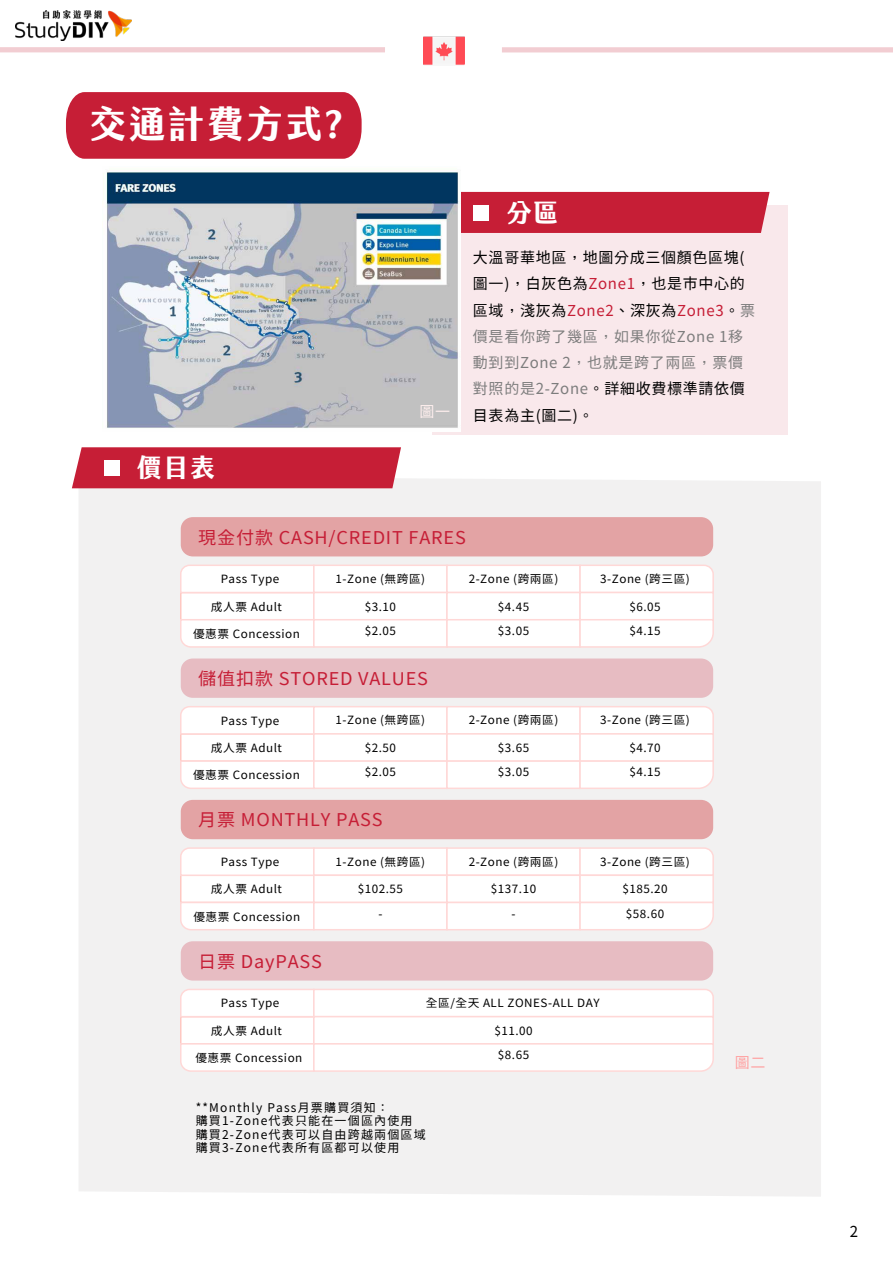
<style>
.page{position:relative;width:893px;height:1263px;background:#fff}
.page>*{position:absolute;margin:0;border:0;box-sizing:border-box;transform-origin:0 0}
.t1{font:700 37.5px "jf jinxuan Extra";letter-spacing:.045em;color:#fff}
.t2{font:700 25.5px "jf jinxuan Extra";color:#fff}
.t3{font:17.55px "Taipei Sans TC Beta";letter-spacing:.045em;color:#c61e36}
.t4{font:15px/26.2px "Taipei Sans TC Beta";letter-spacing:.045em;color:#000}
.t5{font:15px "Taipei Sans TC Beta";color:#ffa1a1}
.t6{font:15px "Taipei Sans TC Beta";color:#ffefee}
.t7{font:12px/13.5px "Taipei Sans TC Beta";letter-spacing:.1em;color:#000}
.t8{font:11.32px/24.5px "Taipei Sans TC Beta";letter-spacing:.045em;color:#000;text-align:center}
.s1{color:#c61e36}
.s2{color:#7d7d7d}
</style>
<div class="page">
<div style="left:0;top:47px;width:385px;height:5px;background:#f2cdd2"></div>
<div style="left:502px;top:47px;width:391px;height:5px;background:#f2cdd2"></div>
<img style="left:423px;top:36px;width:42px;height:29px">
<div style="left:432px;top:205px;width:355px;height:230px;background:#f9e8eb"></div>
<div style="left:461px;top:192px;width:308px;height:41px;background:#c61e36"></div>
<div style="left:473px;top:205px;width:15px;height:16px;background:#fff"></div>
<div style="left:78px;top:479px;width:743px;height:717px;background:#f2f1f1"></div>
<div style="left:72px;top:447px;width:329px;height:41px;background:#c61e36"></div>
<div style="left:104px;top:461px;width:16px;height:15px;background:#fff"></div>
<div style="left:180px;top:592px;width:135px;height:28px;background:#fff"></div>
<div style="left:181px;top:517px;width:532px;height:39px;background:#e3a3a4;border-radius:12px"></div>
<svg style="left:179px;top:564px;width:134px;height:30px"></svg>
<div style="left:313px;top:564px;width:135px;height:29px;background:#fff;border:2px solid #ffd8d7"></div>
<div style="left:446px;top:564px;width:135px;height:29px;background:#fff;border:2px solid #ffd8d7"></div>
<svg style="left:578px;top:564px;width:136px;height:28px"></svg>
<div style="left:313px;top:592px;width:135px;height:28px;background:#fff;border:2px solid #ffd8d7"></div>
<div style="left:446px;top:592px;width:135px;height:28px;background:#fff;border:2px solid #ffd8d7"></div>
<div style="left:579px;top:592px;width:135px;height:28px;background:#fff;border:2px solid #ffd8d7"></div>
<svg style="left:179px;top:618px;width:136px;height:30px"></svg>
<div style="left:313px;top:619px;width:135px;height:29px;background:#fff;border:2px solid #ffd8d7"></div>
<div style="left:446px;top:619px;width:135px;height:29px;background:#fff;border:2px solid #ffd8d7"></div>
<svg style="left:578px;top:618px;width:136px;height:30px"></svg>
<div style="left:180px;top:733px;width:135px;height:29px;background:#fff"></div>
<div style="left:181px;top:658px;width:532px;height:40px;background:#e7bcc2;border-radius:12px"></div>
<svg style="left:179px;top:705px;width:136px;height:30px"></svg>
<div style="left:313px;top:706px;width:135px;height:29px;background:#fff;border:2px solid #ffd8d7"></div>
<div style="left:446px;top:706px;width:135px;height:29px;background:#fff;border:2px solid #ffd8d7"></div>
<svg style="left:578px;top:705px;width:136px;height:28px"></svg>
<div style="left:313px;top:733px;width:135px;height:29px;background:#fff;border:2px solid #ffd8d7"></div>
<div style="left:446px;top:733px;width:135px;height:29px;background:#fff;border:2px solid #ffd8d7"></div>
<div style="left:579px;top:733px;width:135px;height:29px;background:#fff;border:2px solid #ffd8d7"></div>
<svg style="left:179px;top:760px;width:136px;height:30px"></svg>
<div style="left:313px;top:760px;width:135px;height:29px;background:#fff;border:2px solid #ffd8d7"></div>
<div style="left:446px;top:760px;width:135px;height:29px;background:#fff;border:2px solid #ffd8d7"></div>
<svg style="left:578px;top:760px;width:136px;height:30px"></svg>
<div style="left:180px;top:874px;width:135px;height:29px;background:#fff;border:2px solid #ffc8c2"></div>
<div style="left:181px;top:800px;width:532px;height:39px;background:#e3a3a4;border-radius:12px"></div>
<svg style="left:179px;top:846px;width:136px;height:31px"></svg>
<div style="left:313px;top:847px;width:135px;height:29px;background:#fff;border:2px solid #ffd8d7"></div>
<div style="left:446px;top:847px;width:135px;height:29px;background:#fff;border:2px solid #ffd8d7"></div>
<svg style="left:578px;top:846px;width:136px;height:28px"></svg>
<div style="left:313px;top:874px;width:135px;height:29px;background:#fff;border:2px solid #ffd8d7"></div>
<div style="left:446px;top:874px;width:135px;height:29px;background:#fff;border:2px solid #ffd8d7"></div>
<div style="left:579px;top:874px;width:135px;height:29px;background:#fff;border:2px solid #ffd8d7"></div>
<svg style="left:179px;top:901px;width:136px;height:30px"></svg>
<div style="left:313px;top:902px;width:135px;height:28px;background:#fff;border:2px solid #ffd8d7"></div>
<div style="left:446px;top:902px;width:135px;height:28px;background:#fff;border:2px solid #ffd8d7"></div>
<svg style="left:578px;top:901px;width:136px;height:30px"></svg>
<div style="left:180px;top:1016px;width:135px;height:28px;background:#fff"></div>
<div style="left:181px;top:941px;width:532px;height:39px;background:#e7bcc2;border-radius:12px"></div>
<svg style="left:179px;top:988px;width:535px;height:30px"></svg>
<div style="left:313px;top:1016px;width:401px;height:28px;background:#fff;border:2px solid #ffd8d7"></div>
<svg style="left:179px;top:1042px;width:535px;height:30px"></svg>
<div style="left:66px;top:92px;width:296px;height:67px;background:#c61e36"></div>
<img style="left:106px;top:172px;width:355px;height:259px">
<img style="left:15px;top:11px;width:116px;height:30px">
<h1 class="t1" style="left:89px;top:103px;width:254px">交通計費方式?</h1>
<h2 class="t2" style="left:137px;top:453px;width:80px">價目表</h2>
<h3 class="t6" style="left:419px;top:403px;width:32px">圖一</h3>
<h2 class="t2" style="left:506px;top:198px;width:54px">分區</h2>
<h3 class="t4" style="left:473px;top:245px;width:283px">大溫哥華地區，地圖分成三個顏色區塊(圖一)，白灰色為<span class="s1">Zone1</span>，也是市中心的區域，淺灰為<span class="s1">Zone2</span>、深灰為<span class="s1">Zone3</span>。<span class="s2">票價是看你跨了幾區，如果你從Zone 1移動到到Zone 2，也就是跨了兩區，票價對照的是2-Zone</span>。詳細收費標準請依價目表為主(圖二)。</h3>
<h3 class="t3" style="left:198px;top:527px;width:269px">現金付款 CASH/CREDIT FARES</h3>
<p class="t8" style="left:221px;top:567px;width:60px">Pass Type</p>
<p class="t8" style="left:335px;top:567px;width:91px">1-Zone (無跨區)</p>
<p class="t8" style="left:469px;top:567px;width:91px">2-Zone (跨兩區)</p>
<p class="t8" style="left:600px;top:567px;width:91px">3-Zone (跨三區)</p>
<p class="t8" style="left:365px;top:594px;width:33px">$3.10</p>
<p class="t8" style="left:498px;top:594px;width:33px">$4.45</p>
<p class="t8" style="left:629px;top:594px;width:33px">$6.05</p>
<p class="t8" style="left:365px;top:619px;width:33px">$2.05</p>
<p class="t8" style="left:498px;top:619px;width:33px">$3.05</p>
<p class="t8" style="left:629px;top:619px;width:33px">$4.15</p>
<p class="t8" style="left:211px;top:594px;width:73px">成人票 Adult</p>
<p class="t8" style="left:193px;top:622px;width:108px">優惠票 Concession</p>
<h3 class="t3" style="left:198px;top:669px;width:231px">儲值扣款 STORED VALUES</h3>
<p class="t8" style="left:221px;top:708px;width:60px">Pass Type</p>
<p class="t8" style="left:335px;top:708px;width:91px">1-Zone (無跨區)</p>
<p class="t8" style="left:469px;top:708px;width:91px">2-Zone (跨兩區)</p>
<p class="t8" style="left:600px;top:708px;width:91px">3-Zone (跨三區)</p>
<p class="t8" style="left:365px;top:736px;width:33px">$2.50</p>
<p class="t8" style="left:498px;top:736px;width:33px">$3.65</p>
<p class="t8" style="left:629px;top:736px;width:33px">$4.70</p>
<p class="t8" style="left:365px;top:760px;width:33px">$2.05</p>
<p class="t8" style="left:498px;top:760px;width:33px">$3.05</p>
<p class="t8" style="left:629px;top:760px;width:33px">$4.15</p>
<p class="t8" style="left:211px;top:736px;width:73px">成人票 Adult</p>
<p class="t8" style="left:193px;top:763px;width:108px">優惠票 Concession</p>
<h3 class="t3" style="left:198px;top:810px;width:186px">月票 MONTHLY PASS</h3>
<p class="t8" style="left:221px;top:850px;width:60px">Pass Type</p>
<p class="t8" style="left:335px;top:850px;width:91px">1-Zone (無跨區)</p>
<p class="t8" style="left:469px;top:850px;width:91px">2-Zone (跨兩區)</p>
<p class="t8" style="left:600px;top:850px;width:91px">3-Zone (跨三區)</p>
<p class="t8" style="left:358px;top:877px;width:47px">$102.55</p>
<p class="t8" style="left:491px;top:877px;width:47px">$137.10</p>
<p class="t8" style="left:622px;top:877px;width:47px">$185.20</p>
<p class="t8" style="left:378px;top:902px;width:6px">-</p>
<p class="t8" style="left:511px;top:902px;width:6px">-</p>
<p class="t8" style="left:626px;top:902px;width:40px">$58.60</p>
<p class="t8" style="left:211px;top:877px;width:73px">成人票 Adult</p>
<p class="t8" style="left:193px;top:904px;width:108px">優惠票 Concession</p>
<h3 class="t3" style="left:198px;top:951px;width:125px">日票 DayPASS</h3>
<p class="t8" style="left:221px;top:991px;width:60px">Pass Type</p>
<p class="t8" style="left:426px;top:991px;width:175px">全區/全天 ALL ZONES-ALL DAY</p>
<p class="t8" style="left:494px;top:1018px;width:40px">$11.00 $8.65</p>
<p class="t8" style="left:211px;top:1018px;width:73px">成人票 Adult</p>
<p class="t8" style="left:195px;top:1046px;width:108px">優惠票 Concession</p>
<p class="t7" style="left:196px;top:1101px;width:232px">**Monthly Pass月票購買須知：<br>購買1-Zone代表只能在一個區內使用購買2-Zone代表可以自由跨越兩個區域購買3-Zone代表所有區都可以使用</p>
<h3 class="t5" style="left:735px;top:1054px;width:32px">圖二</h3>
<h3 class="t4" style="left:850px;top:1219px;width:10px">2</h3>
</div>
